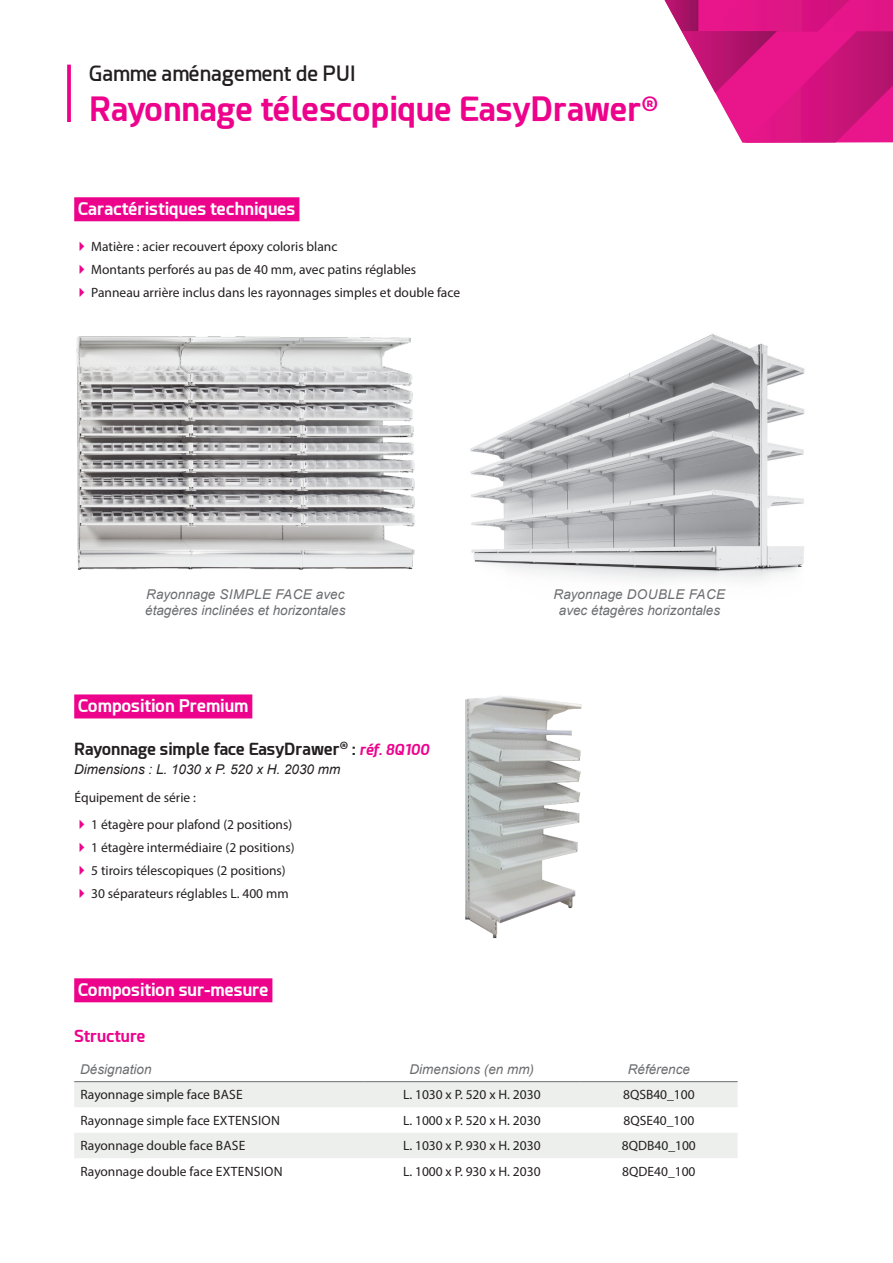
<style>
.page{position:relative;width:893px;height:1263px;background:#fff}
.page>*{position:absolute;margin:0;border:0;box-sizing:border-box;transform-origin:0 0}
.Titre_1{font:700 33px "Esphimere";color:#ed028c}
.Titre_2{font:600 20.85px "Esphimere";color:#231f20}
.Titre_1_page_2{font:700 17.25px "Esphimere";color:#fff}
.Titre_1_page_2-2{font:700 16.5px "Esphimere";color:#231f20}
.Titre_4_PAGE_2{font:700 16.5px "Esphimere";color:#ed028c}
.Désignation_TABLEAU{font:13.5px "Myriad Pro";color:#231f20}
.TexteTABLEAU{font:13.5px "Myriad Pro";color:#231f20}
.Légende_photo{font:italic 13.5px/16.2px "Arial";color:#6c6d70}
.Titre_colonne_TABLEAU{font:italic 13.5px "Arial";color:#6c6d70}
.Liste_à_puces_Page_2{font:italic 13.5px "Arial";color:#231f20}
.Liste_à_puces_Page_2-2{font:13.5px "Myriad Pro";color:#231f20}
.s1{font-style:italic;font-size:15px;color:#ed028c}
</style>
<div class="page">
<svg style="left:665px;top:0;width:228px;height:143px"></svg>
<svg style="left:67px;top:65px;width:4px;height:57px"></svg>
<div style="left:74px;top:197px;width:225px;height:24px;background:#ed028c"></div>
<div style="left:74px;top:694px;width:178px;height:24px;background:#ed028c"></div>
<img style="left:470px;top:334px;width:335px;height:247px">
<img style="left:76px;top:336px;width:339px;height:234px">
<img style="left:465px;top:696px;width:117px;height:242px">
<div style="left:74px;top:978px;width:198px;height:24px;background:#ed028c"></div>
<div style="left:74px;top:1082px;width:664px;height:25px;background:#edefed"></div>
<div style="left:74px;top:1133px;width:664px;height:25px;background:#edefed"></div>
<hr style="left:74px;top:1081px;width:289px;height:1px;background:#6c6d70">
<hr style="left:363px;top:1081px;width:217px;height:1px;background:#6c6d70">
<hr style="left:580px;top:1081px;width:158px;height:1px;background:#6c6d70">
<p class="Titre_2" style="left:89px;top:61px;width:268px">Gamme aménagement de PUI</p>
<p class="Titre_1" style="left:89px;top:89px;width:571px">Rayonnage télescopique EasyDrawer<sup>®</sup></p>
<p class="Titre_1_page_2" style="left:78px;top:198px;width:219px">Caractéristiques techniques</p>
<p class="Désignation_TABLEAU" style="left:91px;top:238px;width:248px">Matière : acier recouvert époxy coloris blanc</p>
<p class="Désignation_TABLEAU" style="left:91px;top:261px;width:327px">Montants perforés au pas de 40 mm, avec patins réglables</p>
<p class="Désignation_TABLEAU" style="left:91px;top:284px;width:370px">Panneau arrière inclus dans les rayonnages simples et double face</p>
<p class="Légende_photo" style="left:145px;top:586px;width:202px">Rayonnage SIMPLE FACE avec étagères inclinées et horizontales</p>
<p class="Légende_photo" style="left:554px;top:586px;width:173px;text-align:center">Rayonnage DOUBLE FACE avec étagères horizontales</p>
<p class="Titre_1_page_2" style="left:78px;top:695px;width:172px">Composition Premium</p>
<p class="Titre_1_page_2-2" style="left:74px;top:738px;width:357px">Rayonnage simple face EasyDrawer<sup>®</sup> : <span class="s1">réf. 8Q100</span></p>
<p class="Liste_à_puces_Page_2" style="left:74px;top:761px;width:268px">Dimensions : L. 1030 x P. 520 x H. 2030 mm</p>
<p class="Liste_à_puces_Page_2-2" style="left:74px;top:789px;width:123px">Équipement de série :</p>
<p class="Désignation_TABLEAU" style="left:91px;top:816px;width:203px">1 étagère pour plafond (2 positions)</p>
<p class="Désignation_TABLEAU" style="left:91px;top:839px;width:205px">1 étagère intermédiaire (2 positions)</p>
<p class="Désignation_TABLEAU" style="left:91px;top:862px;width:196px">5 tiroirs télescopiques (2 positions)</p>
<p class="Désignation_TABLEAU" style="left:91px;top:885px;width:199px">30 séparateurs réglables L. 400 mm</p>
<p class="Titre_1_page_2" style="left:78px;top:979px;width:192px">Composition sur-mesure</p>
<p class="Titre_4_PAGE_2" style="left:74px;top:1025px;width:73px">Structure</p>
<p class="Titre_colonne_TABLEAU" style="left:80px;top:1060px;width:73px">Désignation</p>
<p class="Titre_colonne_TABLEAU" style="left:410px;top:1060px;width:126px">Dimensions (en mm)</p>
<p class="Titre_colonne_TABLEAU" style="left:628px;top:1060px;width:64px">Référence</p>
<p class="Désignation_TABLEAU" style="left:80px;top:1086px;width:164px">Rayonnage simple face BASE</p>
<p class="TexteTABLEAU" style="left:403px;top:1086px;width:139px">L. 1030 x P. 520 x H. 2030</p>
<p class="TexteTABLEAU" style="left:623px;top:1086px;width:73px">8QSB40_100</p>
<p class="Désignation_TABLEAU" style="left:80px;top:1112px;width:201px">Rayonnage simple face EXTENSION</p>
<p class="TexteTABLEAU" style="left:403px;top:1112px;width:139px">L. 1000 x P. 520 x H. 2030</p>
<p class="TexteTABLEAU" style="left:623px;top:1112px;width:72px">8QSE40_100</p>
<p class="Désignation_TABLEAU" style="left:80px;top:1137px;width:167px">Rayonnage double face BASE</p>
<p class="TexteTABLEAU" style="left:403px;top:1137px;width:139px">L. 1030 x P. 930 x H. 2030</p>
<p class="TexteTABLEAU" style="left:622px;top:1137px;width:75px">8QDB40_100</p>
<p class="Désignation_TABLEAU" style="left:80px;top:1163px;width:204px">Rayonnage double face EXTENSION</p>
<p class="TexteTABLEAU" style="left:403px;top:1163px;width:139px">L. 1000 x P. 930 x H. 2030</p>
<p class="TexteTABLEAU" style="left:622px;top:1163px;width:75px">8QDE40_100</p>
</div>
